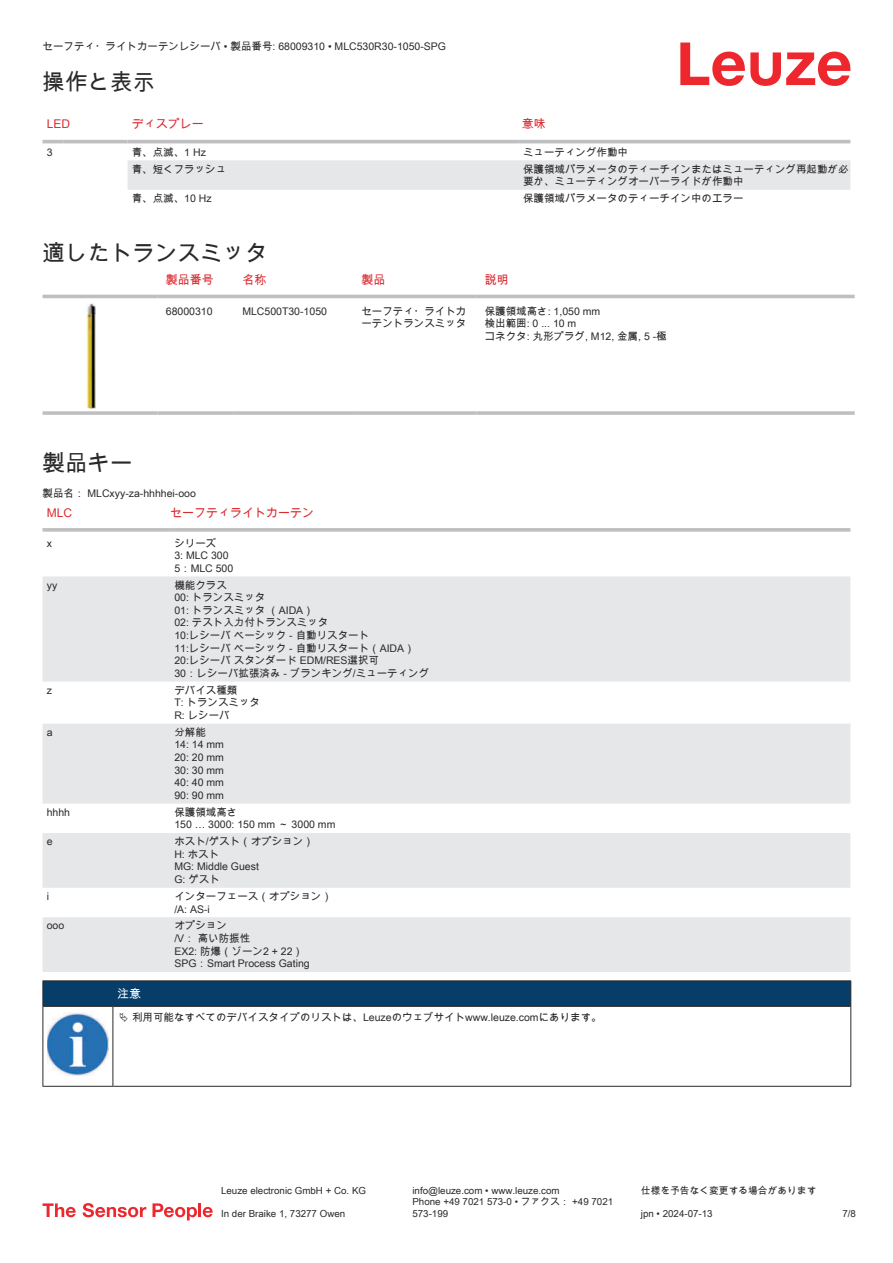
<style>
.page{position:relative;width:893px;height:1263px;background:#fff}
.page>*{position:absolute;margin:0;border:0;box-sizing:border-box;transform-origin:0 0}
.t1{font:22.5px "Arial Unicode MS";color:#2b292a}
.t2{font:12px "Arial Unicode MS";color:#db2a30}
.t3{font:12px "Arial Unicode MS";color:#fff}
.t4{font:10.5px/12.6px "Arial Unicode MS";color:#2b292a}
.t5{font:9.75px/11.7px "Arial Unicode MS";color:#2b292a}
</style>
<div class="page">
<svg style="left:680px;top:43px;width:170px;height:43px"></svg>
<svg style="left:43px;top:143px;width:807px;height:46px"></svg>
<div style="left:128px;top:160px;width:722px;height:30px;background:#e6e7e9"></div>
<hr style="left:43px;top:140px;width:21px;height:3px;background:#bdbfc1">
<hr style="left:64px;top:140px;width:64px;height:3px;background:#bdbfc1">
<hr style="left:128px;top:140px;width:391px;height:3px;background:#bdbfc1">
<hr style="left:519px;top:140px;width:331px;height:3px;background:#bdbfc1">
<svg style="left:43px;top:294px;width:812px;height:113px"></svg>
<hr style="left:43px;top:295px;width:114px;height:3px;background:#bdbfc1">
<hr style="left:157px;top:295px;width:77px;height:3px;background:#bdbfc1">
<hr style="left:234px;top:295px;width:119px;height:3px;background:#bdbfc1">
<hr style="left:353px;top:295px;width:123px;height:3px;background:#bdbfc1">
<hr style="left:476px;top:295px;width:379px;height:3px;background:#bdbfc1">
<hr style="left:43px;top:411px;width:114px;height:4px;background:#bdbfc1">
<hr style="left:157px;top:411px;width:77px;height:4px;background:#c7c9ca">
<hr style="left:234px;top:411px;width:119px;height:4px;background:#bdbfc1">
<hr style="left:353px;top:411px;width:123px;height:4px;background:#bdbfc1">
<hr style="left:476px;top:411px;width:379px;height:4px;background:#c7c9ca">
<img style="left:87px;top:302px;width:9px;height:107px">
<svg style="left:43px;top:576px;width:807px;height:396px;fill:#e6e7e9"></svg>
<svg style="left:43px;top:528px;width:127px;height:4px"></svg>
<svg style="left:170px;top:528px;width:680px;height:4px;fill:#c2c4c5"></svg>
<svg style="left:43px;top:1203px;width:33px;height:14px"></svg>
<svg style="left:83px;top:1203px;width:63px;height:14px"></svg>
<svg style="left:153px;top:1203px;width:44px;height:17px"></svg>
<hr style="left:198px;top:1203px;width:3px;height:14px;background:#ed272d">
<svg style="left:203px;top:1207px;width:10px;height:10px"></svg>
<svg style="left:44px;top:1007px;width:806px;height:79px"></svg>
<hr style="left:43px;top:980px;width:70px;height:1px;background:#2b292a">
<hr style="left:43px;top:1006px;width:70px;height:1px;background:#2b292a">
<hr style="left:113px;top:980px;width:738px;height:1px;background:#2b292a">
<div style="left:43px;top:981px;width:808px;height:25px;background:#063d69"></div>
<hr style="left:113px;top:1006px;width:738px;height:1px;background:#2b292a">
<hr style="left:43px;top:1007px;width:1px;height:75px;background:#2b292a">
<hr style="left:113px;top:1007px;width:1px;height:75px;background:#2b292a">
<hr style="left:850px;top:1007px;width:1px;height:75px;background:#2b292a">
<hr style="left:43px;top:1086px;width:70px;height:1px;background:#2b292a">
<hr style="left:113px;top:1086px;width:738px;height:1px;background:#2b292a">
<img style="left:47px;top:1013px;width:61px;height:62px">
<div style="left:115px;top:1007px;width:734px;height:20px;background:#fff"></div>
<p class="t4" style="left:43px;top:40px;width:405px">セーフティ・ライトカーテンレシーバ • 製品番号: 68009310 • MLC530R30-1050-SPG</p>
<h1 class="t1" style="left:43px;top:66px;width:114px">操作と表示</h1>
<p class="t2" style="left:47px;top:115px;width:25px">LED</p>
<p class="t2" style="left:132px;top:115px;width:73px">ディスプレー</p>
<p class="t2" style="left:522px;top:115px;width:25px">意味</p>
<p class="t4" style="left:47px;top:145px;width:7px">3</p>
<p class="t4" style="left:132px;top:145px;width:76px">青、点滅、1 Hz</p>
<p class="t4" style="left:523px;top:145px;width:106px">ミューティング作動中</p>
<p class="t4" style="left:132px;top:162px;width:96px">青、短くフラッシュ</p>
<p class="t4" style="left:523px;top:162px;width:327px">保護領域パラメータのティーチインまたはミューティング再起動が必要か、ミューティングオーバーライドが作動中</p>
<p class="t4" style="left:132px;top:192px;width:81px">青、点滅、10 Hz</p>
<p class="t4" style="left:523px;top:192px;width:222px">保護領域パラメータのティーチイン中のエラー</p>
<h1 class="t1" style="left:43px;top:236px;width:227px">適したトランスミッタ</h1>
<p class="t2" style="left:166px;top:271px;width:49px">製品番号</p>
<p class="t2" style="left:242px;top:271px;width:25px">名称</p>
<p class="t2" style="left:361px;top:271px;width:25px">製品</p>
<p class="t2" style="left:485px;top:271px;width:25px">説明</p>
<p class="t4" style="left:166px;top:304px;width:48px">68000310</p>
<p class="t4" style="left:242px;top:304px;width:86px">MLC500T30-1050</p>
<p class="t4" style="left:361px;top:304px;width:107px">セーフティ・ライトカーテントランスミッタ</p>
<p class="t4" style="left:485px;top:304px;width:184px">保護領域高さ: 1,050 mm<br>検出範囲: 0 ... 10 m<br>コネクタ: 丸形プラグ, M12, 金属, 5 -極</p>
<h1 class="t1" style="left:43px;top:447px;width:91px">製品キー</h1>
<p class="t4" style="left:43px;top:487px;width:155px">製品名： MLCxyy-za-hhhhei-ooo</p>
<p class="t2" style="left:47px;top:506px;width:27px">MLC</p>
<p class="t2" style="left:170px;top:504px;width:145px">セーフティライトカーテン</p>
<p class="t4" style="left:47px;top:536px;width:7px">x</p>
<p class="t4" style="left:174px;top:536px;width:60px">シリーズ<br>3: MLC 300<br>5：MLC 500</p>
<p class="t4" style="left:47px;top:578px;width:12px">yy</p>
<p class="t4" style="left:174px;top:578px;width:256px">機能クラス<br>00: トランスミッタ<br>01: トランスミッタ （AIDA）<br>02: テスト入力付トランスミッタ<br>10:レシーバ ベーシック - 自動リスタート<br>11:レシーバ ベーシック - 自動リスタート（AIDA）<br>20:レシーバ スタンダード EDM/RES選択可<br>30：レシーバ拡張済み - ブランキング/ミューティング</p>
<p class="t4" style="left:47px;top:684px;width:7px">z</p>
<p class="t4" style="left:174px;top:683px;width:87px">デバイス種類<br>T: トランスミッタ<br>R: レシーバ</p>
<p class="t4" style="left:47px;top:726px;width:7px">a</p>
<p class="t4" style="left:174px;top:726px;width:51px">分解能<br>14: 14 mm<br>20: 20 mm<br>30: 30 mm<br>40: 40 mm<br>90: 90 mm</p>
<p class="t4" style="left:47px;top:805px;width:25px">hhhh</p>
<p class="t4" style="left:174px;top:805px;width:163px">保護領域高さ<br>150 … 3000: 150 mm ～ 3000 mm</p>
<p class="t4" style="left:47px;top:835px;width:7px">e</p>
<p class="t4" style="left:174px;top:835px;width:141px">ホスト/ゲスト（オプション）<br>H: ホスト<br>MG: Middle Guest<br>G: ゲスト</p>
<p class="t4" style="left:47px;top:890px;width:4px">i</p>
<p class="t4" style="left:174px;top:890px;width:159px">インターフェース（オプション）/A: AS-i</p>
<p class="t4" style="left:47px;top:919px;width:19px">ooo</p>
<p class="t4" style="left:174px;top:919px;width:137px">オプション<br>/V： 高い防振性<br>EX2: 防爆（ゾーン2 + 22）<br>SPG：Smart Process Gating</p>
<p class="t3" style="left:117px;top:985px;width:25px">注意</p>
<p class="t4" style="left:132px;top:1011px;width:471px">利用可能なすべてのデバイスタイプのリストは、Leuzeのウェブサイトwww.leuze.comにあります。</p>
<p class="t5" style="left:221px;top:1184px;width:146px">Leuze electronic GmbH + Co. KG</p>
<p class="t5" style="left:412px;top:1184px;width:149px">info@leuze.com • www.leuze.com</p>
<p class="t5" style="left:641px;top:1184px;width:177px">仕様を予告なく変更する場合があります</p>
<p class="t5" style="left:221px;top:1207px;width:126px">In der Braike 1, 73277 Owen</p>
<p class="t5" style="left:412px;top:1196px;width:202px">Phone +49 7021 573-0 • ファクス： +49 7021<br>573-199</p>
<p class="t5" style="left:641px;top:1207px;width:73px">jpn • 2024-07-13</p>
<p class="t5" style="left:842px;top:1207px;width:15px">7/8</p>
</div>
